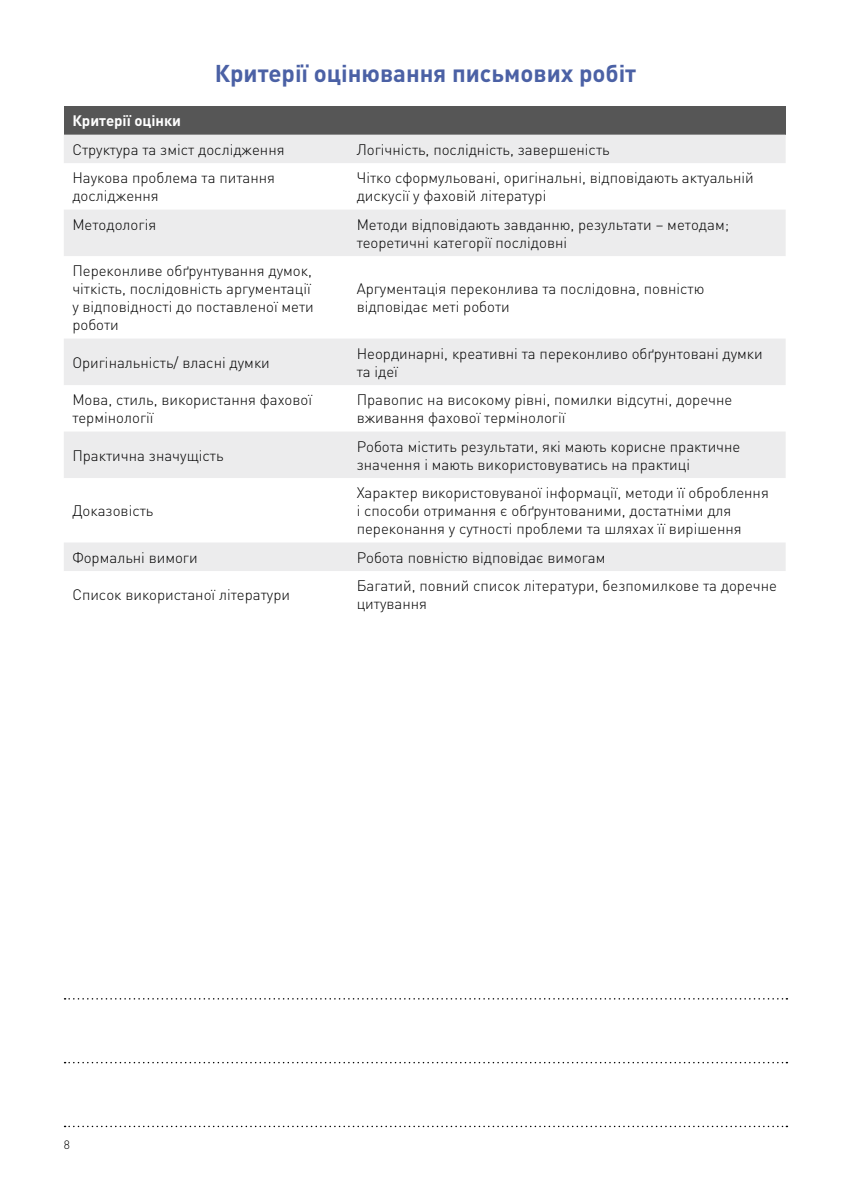
<style>
.page{position:relative;width:851px;height:1191px;background:#fff}
.page>*{position:absolute;margin:0;border:0;box-sizing:border-box;transform-origin:0 0}
.t1{font:700 24px "DIN Pro";color:#4b61a5}
.t2{font:300 15px/18px "DIN Pro";color:#000}
.t3{font:700 15px "DIN Pro";color:#fff}
.t4{font:300 12px "DIN Pro";color:#000}
</style>
<div class="page">
<svg style="left:65px;top:1061px;width:722px;height:2px"></svg>
<svg style="left:65px;top:998px;width:722px;height:1px"></svg>
<svg style="left:65px;top:1125px;width:722px;height:2px"></svg>
<div style="left:64px;top:106px;width:721px;height:29px;background:#565656"></div>
<svg style="left:64px;top:135px;width:721px;height:436px"></svg>
<h1 class="t1" style="left:215px;top:57px;width:423px">Критерії оцінювання письмових робіт</h1>
<p class="t3" style="left:72px;top:110px;width:110px">Критерії оцінки</p>
<p class="t2" style="left:72px;top:140px;width:214px">Структура та зміст дослідження</p>
<p class="t2" style="left:356px;top:140px;width:254px">Логічність, послідність, завершеність</p>
<p class="t2" style="left:72px;top:168px;width:204px">Наукова проблема та питання дослідження</p>
<p class="t2" style="left:356px;top:168px;width:398px">Чітко сформульовані, оригінальні, відповідають актуальній дискусії у фаховій літературі</p>
<p class="t2" style="left:72px;top:214px;width:85px">Методологія</p>
<p class="t2" style="left:356px;top:214px;width:374px">Методи відповідають завданню, результати – методам; теоретичні категорії послідовні</p>
<p class="t2" style="left:72px;top:261px;width:243px">Переконливе обґрунтування думок, чіткість, послідовність аргументації у відповідності до поставленої мети роботи</p>
<p class="t2" style="left:356px;top:279px;width:349px">Аргументація переконлива та послідовна, повністю відповідає меті роботи</p>
<p class="t2" style="left:72px;top:352px;width:199px">Оригінальність/ власні думки</p>
<p class="t2" style="left:356px;top:343px;width:407px">Неординарні, креативні та переконливо обґрунтовані думки та ідеї</p>
<p class="t2" style="left:72px;top:390px;width:241px">Мова, стиль, використання фахової термінології</p>
<p class="t2" style="left:356px;top:390px;width:377px">Правопис на високому рівні, помилки відсутні, доречне вживання фахової термінології</p>
<p class="t2" style="left:72px;top:445px;width:153px">Практична значущість</p>
<p class="t2" style="left:356px;top:436px;width:385px">Робота містить результати, які мають корисне практичне значення і мають використовуватись на практиці</p>
<p class="t2" style="left:72px;top:501px;width:82px">Доказовість</p>
<p class="t2" style="left:356px;top:483px;width:413px">Характер використовуваної інформації, методи її оброблення і способи отримання є обґрунтованими, достатніми для переконання у сутності проблеми та шляхах її вирішення</p>
<p class="t2" style="left:72px;top:547px;width:127px">Формальні вимоги</p>
<p class="t2" style="left:356px;top:547px;width:250px">Робота повністю відповідає вимогам</p>
<p class="t2" style="left:72px;top:585px;width:219px">Список використаної літератури</p>
<p class="t2" style="left:356px;top:576px;width:422px">Багатий, повний список літератури, безпомилкове та доречне цитування</p>
<p class="t4" style="left:64px;top:1136px;width:8px">8</p>
</div>
